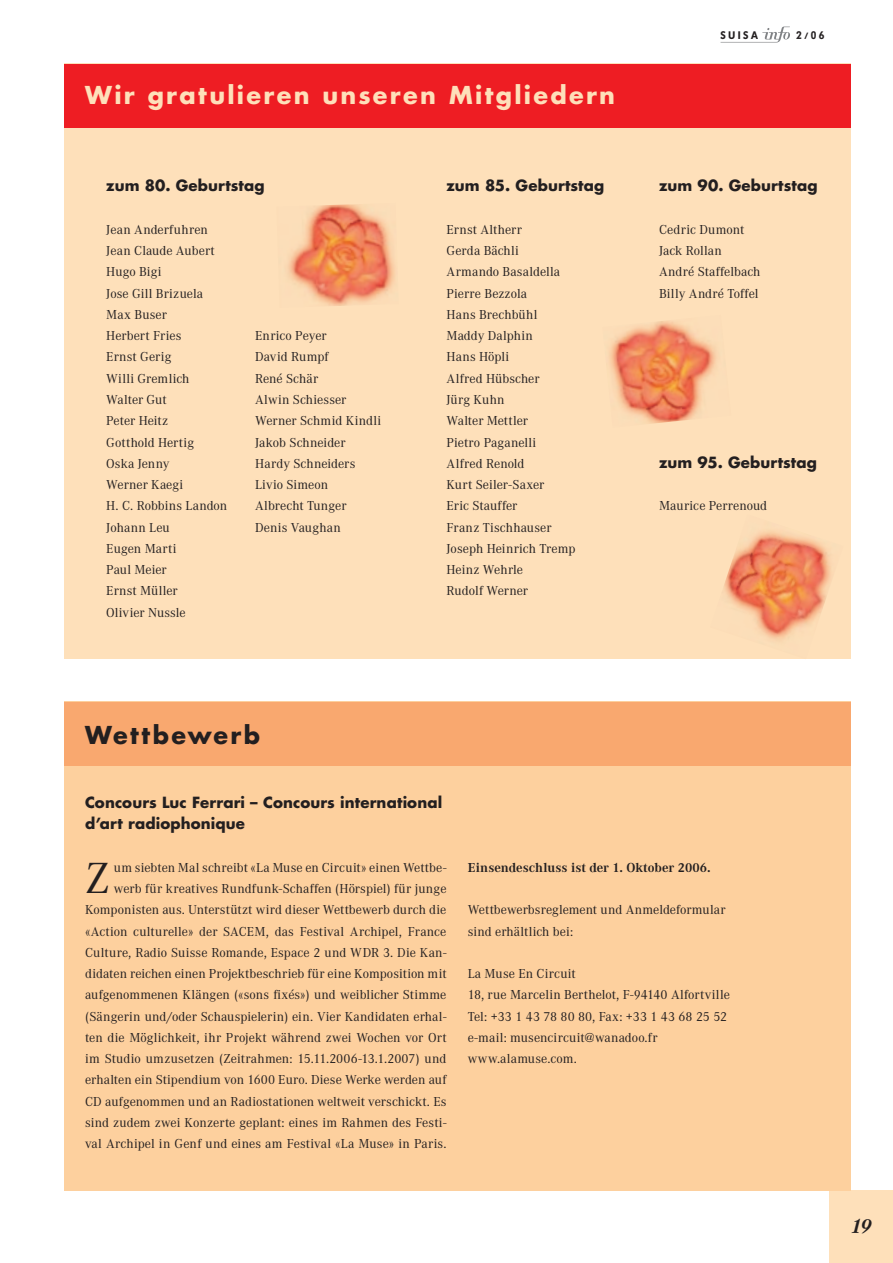
<style>
.page{position:relative;width:893px;height:1263px;background:#fff}
.page>*{position:absolute;margin:0;border:0;box-sizing:border-box;transform-origin:0 0}
.t1{font:45.3px "Corporate A";color:#231f20}
.t2{font:700 24px "Futura";letter-spacing:.1em;color:#fee0ba}
.t3{font:700 24px "Futura";letter-spacing:.095em;color:#231f20}
.t4{font:italic 700 21px "Corporate A";color:#231f20}
.t5{font:700 15px/21.3px "Futura";letter-spacing:.005em;color:#231f20}
.t6{font:13.5px/21.3px "Corporate A";letter-spacing:.005em;color:#231f20}
.t7{font:700 13.5px "Corporate A";color:#231f20}
.t8{font:800 10.5px "FU24";letter-spacing:.23em;color:#231f20}
</style>
<div class="page">
<div style="left:829px;top:1191px;width:64px;height:72px;background:#fee0ba"></div>
<svg style="left:721px;top:27px;width:69px;height:16px"></svg>
<div style="left:64px;top:64px;width:786px;height:595px;background:#fee0ba"></div>
<div style="left:64px;top:64px;width:786px;height:64px;background:#ee1d23"></div>
<img style="left:287px;top:204px;width:108px;height:102px">
<img style="left:609px;top:321px;width:108px;height:103px">
<div style="left:64px;top:702px;width:786px;height:489px;background:#fdd09e"></div>
<div style="left:64px;top:702px;width:786px;height:63px;background:#f9a86f"></div>
<img style="left:724px;top:530px;width:107px;height:111px">
<h2 class="t2" style="left:85px;top:78px;width:531px">Wir gratulieren unseren Mitgliedern</h2>
<p class="t5" style="left:106px;top:175px;width:160px">zum 80. Geburtstag</p>
<p class="t6" style="left:106px;top:219px;width:123px">Jean Anderfuhren<br>Jean Claude Aubert<br>Hugo Bigi<br>Jose Gill Brizuela<br>Max Buser<br>Herbert Fries<br>Ernst Gerig<br>Willi Gremlich<br>Walter Gut<br>Peter Heitz<br>Gotthold Hertig<br>Oska Jenny<br>Werner Kaegi<br>H. C. Robbins Landon<br>Johann Leu<br>Eugen Marti<br>Paul Meier<br>Ernst Müller<br>Olivier Nussle</p>
<p class="t6" style="left:255px;top:325px;width:128px">Enrico Peyer<br>David Rumpf<br>René Schär<br>Alwin Schiesser<br>Werner Schmid Kindli<br>Jakob Schneider<br>Hardy Schneiders<br>Livio Simeon<br>Albrecht Tunger<br>Denis Vaughan</p>
<p class="t5" style="left:446px;top:175px;width:159px">zum 85. Geburtstag</p>
<p class="t6" style="left:446px;top:219px;width:130px">Ernst Altherr<br>Gerda Bächli<br>Armando Basaldella<br>Pierre Bezzola<br>Hans Brechbühl<br>Maddy Dalphin<br>Hans Höpli<br>Alfred Hübscher<br>Jürg Kuhn<br>Walter Mettler<br>Pietro Paganelli<br>Alfred Renold<br>Kurt Seiler-Saxer<br>Eric Stauffer<br>Franz Tischhauser<br>Joseph Heinrich Tremp<br>Heinz Wehrle<br>Rudolf Werner</p>
<p class="t8" style="left:721px;top:29px;width:39px">SUISA</p>
<p class="t8" style="left:796px;top:29px;width:29px">2/06</p>
<p class="t5" style="left:659px;top:175px;width:160px">zum 90. Geburtstag</p>
<p class="t6" style="left:659px;top:219px;width:103px">Cedric Dumont<br>Jack Rollan<br>André Staffelbach<br>Billy André Toffel</p>
<p class="t5" style="left:659px;top:451px;width:159px">zum 95. Geburtstag</p>
<p class="t6" style="left:659px;top:495px;width:110px">Maurice Perrenoud</p>
<h2 class="t3" style="left:85px;top:718px;width:177px">Wettbewerb</h2>
<p class="t5" style="left:85px;top:791px;width:359px">Concours Luc Ferrari – Concours international d’art radiophonique</p>
<h1 class="t1" style="left:85px;top:853px;width:26px">Z</h1>
<p class="t6" style="left:85px;top:857px;width:363px;text-align:right">um siebten Mal schreibt «La Muse en Circuit» einen Wettbe&shy;werb für kreatives Rundfunk-Schaffen (Hörspiel) für junge Komponisten aus. Unterstützt wird dieser Wettbewerb durch die «Action culturelle» der SACEM, das Festival Archipel, France Culture, Radio Suisse Romande, Espace 2 und WDR 3. Die Kan&shy;didaten reichen einen Projektbeschrieb für eine Komposition mit aufgenommenen Klängen («sons fixés») und weiblicher Stimme (Sängerin und/oder Schauspielerin) ein. Vier Kandidaten erhal&shy;ten die Möglichkeit, ihr Projekt während zwei Wochen vor Ort im Studio umzusetzen (Zeitrahmen: 15.11.2006-13.1.2007) und erhalten ein Stipendium von 1600 Euro. Diese Werke werden auf CD aufgenommen und an Radiostationen weltweit verschickt. Es sind zudem zwei Konzerte geplant: eines im Rahmen des Festi&shy;val Archipel in Genf und eines am Festival «La Muse» in Paris.</p>
<p class="t7" style="left:468px;top:860px;width:245px">Einsendeschluss ist der 1. Oktober 2006.</p>
<p class="t6" style="left:468px;top:899px;width:259px">Wettbewerbsreglement und Anmeldeformular sind erhältlich bei:</p>
<p class="t6" style="left:468px;top:963px;width:264px">La Muse En Circuit<br>18, rue Marcelin Berthelot, F-94140 Alfortville<br>Tel: +33 1 43 78 80 80, Fax: +33 1 43 68 25 52 e-mail: musencircuit@wanadoo.fr www.alamuse.com.</p>
<h3 class="t4" style="left:850px;top:1214px;width:23px">19</h3>
</div>
